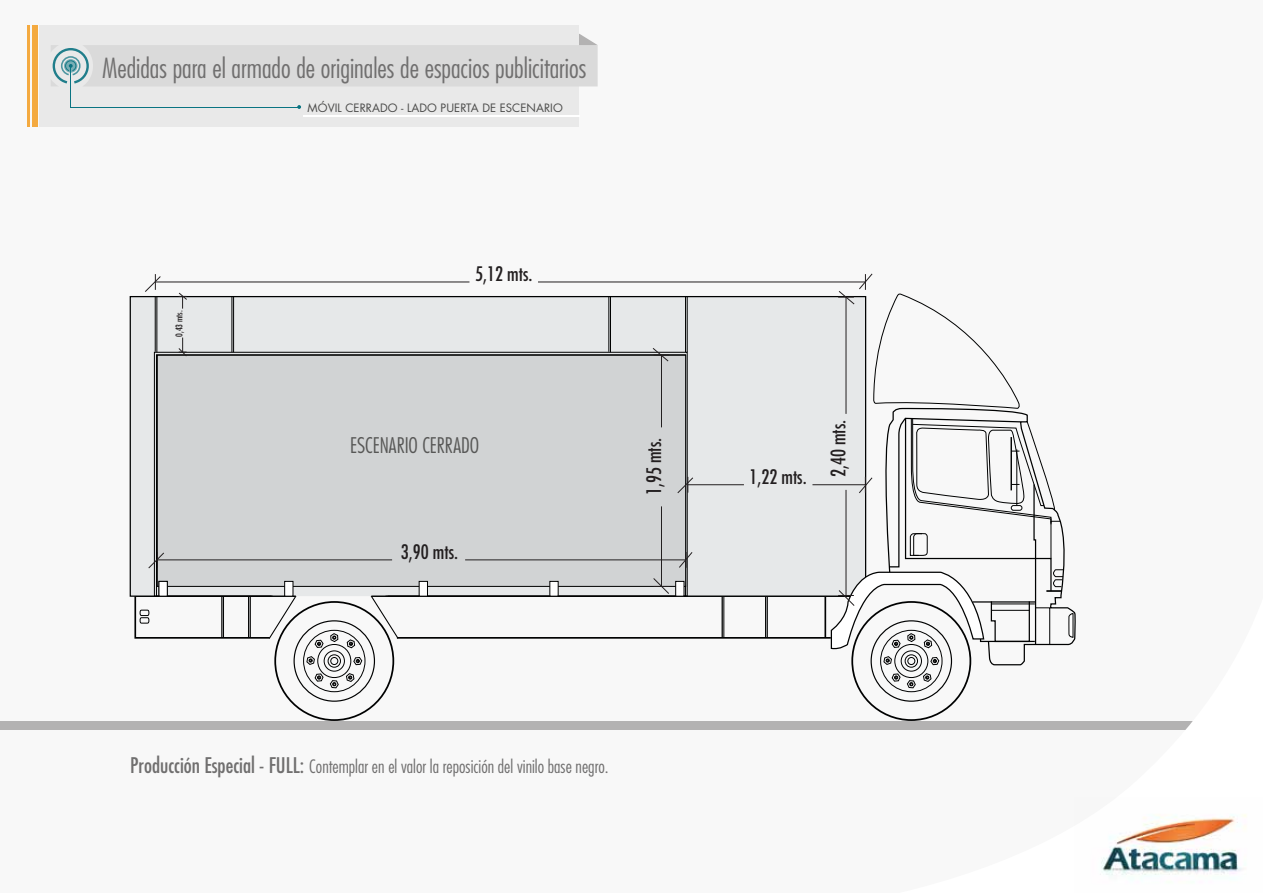
<style>
.page{position:relative;width:1263px;height:893px;background:#f8f8f8}
.page>*{position:absolute;margin:0;border:0;box-sizing:border-box;transform-origin:0 0}
.t1{font:300 condensed 27px "Futura Std";color:#706f6f}
.t2{font:300 condensed 21px "Futura Std";color:#575756}
.t3{font:condensed 19.5px "Futura Std";color:#231f20}
.t4{font:300 condensed 18px "Futura Std";color:#706f6f}
.t5{font:11.25px "Futura Std";letter-spacing:.005em;color:#4a4a49}
.t6{font:condensed 9px "Futura Std";color:#231f20}
.s1{font-weight:400;font-size:21px}
</style>
<div class="page">
<hr style="left:155px;top:282px;width:314px;height:1px;background:#231f20">
<hr style="left:538px;top:282px;width:327px;height:1px;background:#231f20">
<svg style="left:145px;top:274px;width:16px;height:18px"></svg>
<div style="left:40px;top:25px;width:539px;height:102px;background:#e9e9e9"></div>
<hr style="left:303px;top:115px;width:276px;height:2px;background:#fff">
<svg style="left:51px;top:34px;width:547px;height:52px"></svg>
<div style="left:32px;top:25px;width:6px;height:102px;background:#f4aa40"></div>
<hr style="left:27px;top:25px;width:3px;height:102px;background:#f49712">
<hr style="left:70px;top:67px;width:1px;height:40px;background:#0a7482">
<hr style="left:71px;top:107px;width:228px;height:1px;background:#0a7482">
<svg style="left:297px;top:105px;width:4px;height:4px"></svg>
<div style="left:303px;top:630px;width:62px;height:62px;border:1px solid #000101;border-radius:50%"></div>
<div style="left:317px;top:644px;width:34px;height:34px;border:1px solid #000101;border-radius:50%"></div>
<div style="left:324px;top:651px;width:21px;height:20px;border:1px solid #000101;border-radius:50%"></div>
<svg style="left:315px;top:674px;width:8px;height:7px"></svg>
<svg style="left:346px;top:673px;width:8px;height:9px"></svg>
<svg style="left:353px;top:657px;width:9px;height:8px"></svg>
<svg style="left:306px;top:656px;width:9px;height:9px"></svg>
<svg style="left:330px;top:680px;width:9px;height:8px"></svg>
<div style="left:331px;top:657px;width:7px;height:8px;border:1px solid #000101;border-radius:50%"></div>
<div style="left:328px;top:654px;width:13px;height:14px;border:1px solid #000101;border-radius:50%"></div>
<svg style="left:892px;top:409px;width:136px;height:8px"></svg>
<hr style="left:397px;top:637px;width:434px;height:2px;background:#000101">
<svg style="left:134px;top:597px;width:265px;height:51px"></svg>
<div style="left:129px;top:295px;width:738px;height:302px;background:#e6e8e9"></div>
<svg style="left:154px;top:351px;width:534px;height:246px;background:#a2a4a5"></svg>
<hr style="left:233px;top:296px;width:1px;height:56px;background:#000101">
<hr style="left:155px;top:296px;width:1px;height:56px;background:#000101">
<hr style="left:231px;top:296px;width:1px;height:56px;background:#000101">
<hr style="left:156px;top:296px;width:1px;height:56px;background:#000101">
<hr style="left:687px;top:296px;width:1px;height:56px;background:#000101">
<hr style="left:608px;top:296px;width:1px;height:56px;background:#000101">
<hr style="left:685px;top:296px;width:1px;height:56px;background:#000101">
<hr style="left:610px;top:296px;width:1px;height:56px;background:#000101">
<div style="left:157px;top:355px;width:529px;height:231px;background:#d1d3d4"></div>
<div style="left:157px;top:355px;width:529px;height:232px;border:1px solid #000101"></div>
<div style="left:159px;top:581px;width:9px;height:16px;background:#fff;border:1px solid #000101"></div>
<div style="left:419px;top:581px;width:9px;height:16px;background:#fff;border:1px solid #000101"></div>
<div style="left:549px;top:581px;width:10px;height:16px;background:#fff;border:1px solid #000101"></div>
<div style="left:284px;top:581px;width:9px;height:16px;background:#fff;border:1px solid #000101"></div>
<div style="left:0;top:722px;width:1211px;height:8px;background:#b3b2b2"></div>
<svg style="left:666px;top:505px;width:545px;height:225px"></svg>
<hr style="left:157px;top:560px;width:235px;height:1px;background:#231f20">
<hr style="left:465px;top:560px;width:221px;height:1px;background:#231f20">
<svg style="left:148px;top:552px;width:16px;height:16px"></svg>
<svg style="left:679px;top:552px;width:13px;height:16px"></svg>
<hr style="left:688px;top:484px;width:56px;height:1px;background:#231f20">
<hr style="left:812px;top:484px;width:53px;height:1px;background:#231f20">
<svg style="left:677px;top:477px;width:16px;height:16px"></svg>
<hr style="left:661px;top:506px;width:1px;height:80px;background:#231f20">
<hr style="left:661px;top:355px;width:1px;height:72px;background:#231f20">
<svg style="left:653px;top:578px;width:16px;height:16px"></svg>
<svg style="left:653px;top:348px;width:16px;height:13px"></svg>
<hr style="left:846px;top:296px;width:1px;height:118px;background:#231f20">
<svg style="left:830px;top:417px;width:244px;height:233px"></svg>
<svg style="left:838px;top:274px;width:182px;height:135px"></svg>
<svg style="left:179px;top:338px;width:8px;height:18px"></svg>
<svg style="left:179px;top:293px;width:8px;height:16px"></svg>
<img style="left:1102px;top:818px;width:138px;height:57px">
<h1 class="t1" style="left:102px;top:52px;width:486px">Medidas para el armado de originales de espacios publicitarios</h1>
<p class="t5" style="left:308px;top:101px;width:257px">MÓVIL CERRADO - LADO PUERTA DE ESCENARIO</p>
<p class="t6" style="left:174px;top:337px;width:28px;rotate:-90deg">0,43 mts.</p>
<p class="t3" style="left:475px;top:263px;width:59px">5,12 mts.</p>
<p class="t2" style="left:350px;top:433px;width:130px">ESCENARIO CERRADO</p>
<p class="t3" style="left:401px;top:540px;width:59px">3,90 mts.</p>
<p class="t3" style="left:642px;top:495px;width:59px;rotate:-90deg">1,95 mts.</p>
<p class="t4" style="left:130px;top:756px;width:480px"><span class="s1">Producción Especial - FULL:</span> Contemplar en el valor la reposición del vinilo base negro.</p>
<p class="t3" style="left:749px;top:466px;width:59px">1,22 mts.</p>
<p class="t3" style="left:827px;top:477px;width:59px;rotate:-90deg">2,40 mts.</p>
</div>
